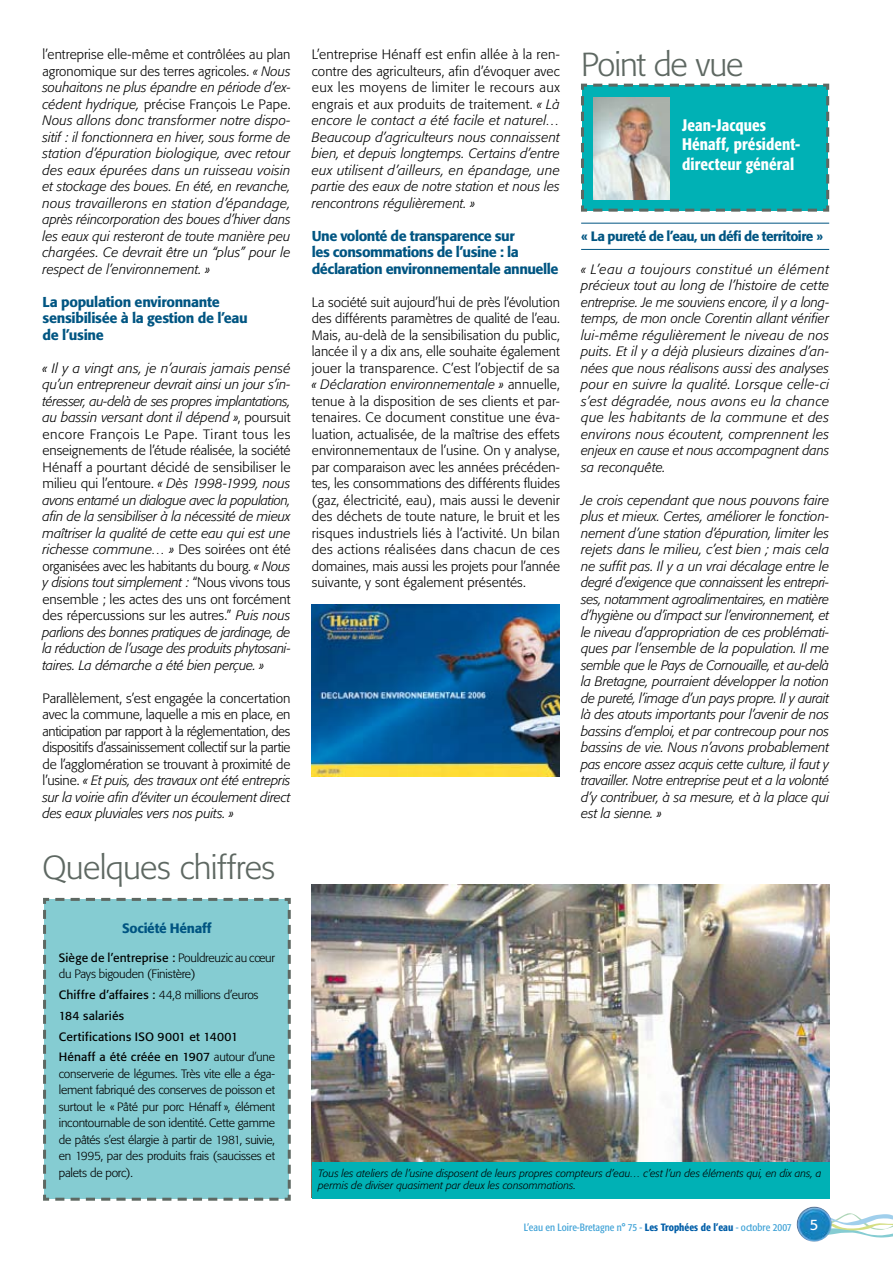
<style>
.page{position:relative;width:893px;height:1263px;background:#fff}
.page>*{position:absolute;margin:0;border:0;box-sizing:border-box;transform-origin:0 0}
.t1{font:300 33px "Formata";letter-spacing:-.02em;color:#5e6862}
.t2{font:500 condensed 16.5px/19.5px "Formata";letter-spacing:.01em;color:#fff}
.t3{font:500 14.25px/16.5px "Formata";letter-spacing:-.03em;color:#005582}
.t4{font:italic 300 13.5px/16.5px "Formata";letter-spacing:-.005em;color:#000;text-align:justify}
.t5{font:300 13.5px/16.5px "Formata";letter-spacing:-.005em;color:#000;text-align:justify}
.t6{font:500 13.5px "Formata";letter-spacing:-.035em;color:#005582}
.t7{font:500 13.5px "Formata";letter-spacing:-.015em;color:#005582}
.t8{font:300 12px/16.5px "Formata";letter-spacing:-.02em;color:#000}
.t9{font:12px/20.7px "Formata";letter-spacing:.02em;color:#000}
.t10{font:italic 300 10.5px/12.6px "Formata";letter-spacing:.005em;color:#000}
.t11{font:condensed 10.5px "Formata";color:#41a3d7}
.s1{font-style:normal}
.s2{font-style:italic}
.s3{font-weight:400}
.s4{font-weight:300}
.s5{font-weight:500;color:#005ea8}
.s6{font-stretch:normal;font-size:15px;color:#fff}
</style>
<div class="page">
<svg style="left:832px;top:1213px;width:61px;height:25px"></svg>
<img style="left:796px;top:1206px;width:36px;height:36px">
<div style="left:43px;top:897px;width:248px;height:304px;background:#85ccd2"></div>
<hr style="left:581px;top:223px;width:248px;height:1px;background:#005582">
<hr style="left:581px;top:249px;width:248px;height:1px;background:#005582">
<svg style="left:581px;top:83px;width:249px;height:129px;background:#11b0b3"></svg>
<img style="left:594px;top:97px;width:75px;height:103px">
<img style="left:312px;top:605px;width:248px;height:171px">
<img style="left:312px;top:884px;width:517px;height:278px">
<div style="left:312px;top:1162px;width:517px;height:37px;background:#00b1b5"></div>
<p class="t4" style="left:43px;top:46px;width:250px"><span class="s1">l’entreprise elle-même et contrôlées au plan agronomique sur des terres agricoles.</span> « Nous souhaitons ne plus épandre en période d’ex&shy;cédent hydrique, <span class="s1">précise François Le Pape.<br></span>Nous allons donc transformer notre dispo&shy;sitif : il fonctionnera en hiver, sous forme de station d’épuration biologique, avec retour des eaux épurées dans un ruisseau voisin et stockage des boues. En été, en revanche, nous travaillerons en station d’épandage, après réincorporation des boues d’hiver dans les eaux qui resteront de toute manière peu chargées. Ce devrait être un “plus” pour le respect de l’environnement. »</p>
<p class="t3" style="left:43px;top:293px;width:207px">La population environnante sensibilisée à la gestion de l’eau de l’usine</p>
<p class="t4" style="left:43px;top:360px;width:250px">« Il y a vingt ans, je n’aurais jamais pensé qu’un entrepreneur devrait ainsi un jour s’in&shy;téresser, au-delà de ses propres implantations, au bassin versant dont il dépend »<span class="s1">, poursuit encore François Le Pape. Tirant tous les enseignements de l’étude réalisée, la société Hénaff a pourtant décidé de sensibiliser le milieu qui l’entoure.</span> « Dès 1998-1999, nous avons entamé un dialogue avec la population, afin de la sensibiliser à la nécessité de mieux maîtriser la qualité de cette eau qui est une richesse commune… » <span class="s1">Des soirées ont été organisées avec les habitants du bourg.</span> « Nous y disions tout simplement : <span class="s1">“Nous vivons tous ensemble ; les actes des uns ont forcément des répercussions sur les autres.”</span> Puis nous parlions des bonnes pratiques de jardinage, de la réduction de l’usage des produits phytosani&shy;taires. La démarche a été bien perçue. »</p>
<p class="t5" style="left:43px;top:690px;width:250px">Parallèlement, s’est engagée la concertation avec la commune, laquelle a mis en place, en anticipation par rapport à la réglementation, des dispositifs d’assainissement collectif sur la partie de l’agglomération se trouvant à proximité de l’usine. <span class="s2">« Et puis, des travaux ont été entrepris sur la voirie afin d’éviter un écoulement direct des eaux pluviales vers nos puits. »</span></p>
<h1 class="t1" style="left:42px;top:848px;width:235px">Quelques chiffres</h1>
<p class="t7" style="left:122px;top:919px;width:91px">Société Hénaff</p>
<p class="t8" style="left:59px;top:949px;width:218px"><span class="s3">Siège de l’entreprise :</span> Pouldreuzic au cœur du Pays bigouden (Finistère)</p>
<p class="t9" style="left:59px;top:984px;width:218px">Chiffre d’affaires : <span class="s4">44,8 millions d’euros<br></span>184 salariés<br>Certifications ISO 9001 et 14001<br>Hénaff a été créée en 1907 <span class="s4">autour d’une</span></p>
<p class="t8" style="left:59px;top:1065px;width:218px;text-align:justify">conserverie de légumes. Très vite elle a éga&shy;lement fabriqué des conserves de poisson et surtout le « Pâté pur porc Hénaff », élément incontournable de son identité. Cette gamme de pâtés s’est élargie à partir de 1981, suivie, en 1995, par des produits frais (saucisses et palets de porc).</p>
<p class="t4" style="left:312px;top:46px;width:250px"><span class="s1">L’entreprise Hénaff est enfin allée à la ren&shy;contre des agriculteurs, afin d’évoquer avec eux les moyens de limiter le recours aux engrais et aux produits de traitement.</span> « Là encore le contact a été facile et naturel… Beaucoup d’agriculteurs nous connaissent bien, et depuis longtemps. Certains d’entre eux utilisent d’ailleurs, en épandage, une partie des eaux de notre station et nous les rencontrons régulièrement. »</p>
<p class="t3" style="left:312px;top:227px;width:248px">Une volonté de transparence sur<br>les consommations de l’usine : la déclaration environnementale annuelle</p>
<p class="t5" style="left:312px;top:294px;width:250px">La société suit aujourd’hui de près l’évolution des différents paramètres de qualité de l’eau.<br>Mais, au-delà de la sensibilisation du public, lancée il y a dix ans, elle souhaite également jouer la transparence. C’est l’objectif de sa <span class="s2">« Déclaration environnementale »</span> annuelle, tenue à la disposition de ses clients et par&shy;tenaires. Ce document constitue une éva&shy;luation, actualisée, de la maîtrise des effets environnementaux de l’usine. On y analyse, par comparaison avec les années précéden&shy;tes, les consommations des différents fluides (gaz, électricité, eau), mais aussi le devenir des déchets de toute nature, le bruit et les risques industriels liés à l’activité. Un bilan des actions réalisées dans chacun de ces domaines, mais aussi les projets pour l’année suivante, y sont également présentés.</p>
<h1 class="t1" style="left:581px;top:45px;width:164px">Point de vue</h1>
<p class="t2" style="left:682px;top:115px;width:120px">Jean-Jacques<br>Hénaff, président&shy;directeur général</p>
<p class="t6" style="left:581px;top:227px;width:243px">« La pureté de l’eau, un défi de territoire »</p>
<p class="t4" style="left:581px;top:261px;width:250px">« L’eau a toujours constitué un élément précieux tout au long de l’histoire de cette entreprise. Je me souviens encore, il y a long&shy;temps, de mon oncle Corentin allant vérifier lui-même régulièrement le niveau de nos puits. Et il y a déjà plusieurs dizaines d’an&shy;nées que nous réalisons aussi des analyses pour en suivre la qualité. Lorsque celle-ci s’est dégradée, nous avons eu la chance que les habitants de la commune et des environs nous écoutent, comprennent les enjeux en cause et nous accompagnent dans sa reconquête.</p>
<p class="t4" style="left:581px;top:492px;width:250px">Je crois cependant que nous pouvons faire plus et mieux. Certes, améliorer le fonction&shy;nement d’une station d’épuration, limiter les rejets dans le milieu, c’est bien ; mais cela ne suffit pas. Il y a un vrai décalage entre le degré d’exigence que connaissent les entrepri&shy;ses, notamment agroalimentaires, en matière d’hygiène ou d’impact sur l’environnement, et le niveau d’appropriation de ces problémati&shy;ques par l’ensemble de la population. Il me semble que le Pays de Cornouaille, et au-delà la Bretagne, pourraient développer la notion de pureté, l’image d’un pays propre. Il y aurait là des atouts importants pour l’avenir de nos bassins d’emploi, et par contrecoup pour nos bassins de vie. Nous n’avons probablement pas encore assez acquis cette culture, il faut y travailler. Notre entreprise peut et a la volonté d’y contribuer, à sa mesure, et à la place qui est la sienne. »</p>
<p class="t10" style="left:318px;top:1167px;width:505px">Tous les ateliers de l’usine disposent de leurs propres compteurs d’eau… c’est l’un des éléments qui, en dix ans, a permis de diviser quasiment par deux les consommations.</p>
<p class="t11" style="left:524px;top:1221px;width:296px">L’eau en Loire-Bretagne n° 75 - <span class="s5">Les Trophées de l’eau</span> - octobre 2007 <span class="s6">5</span></p>
</div>
